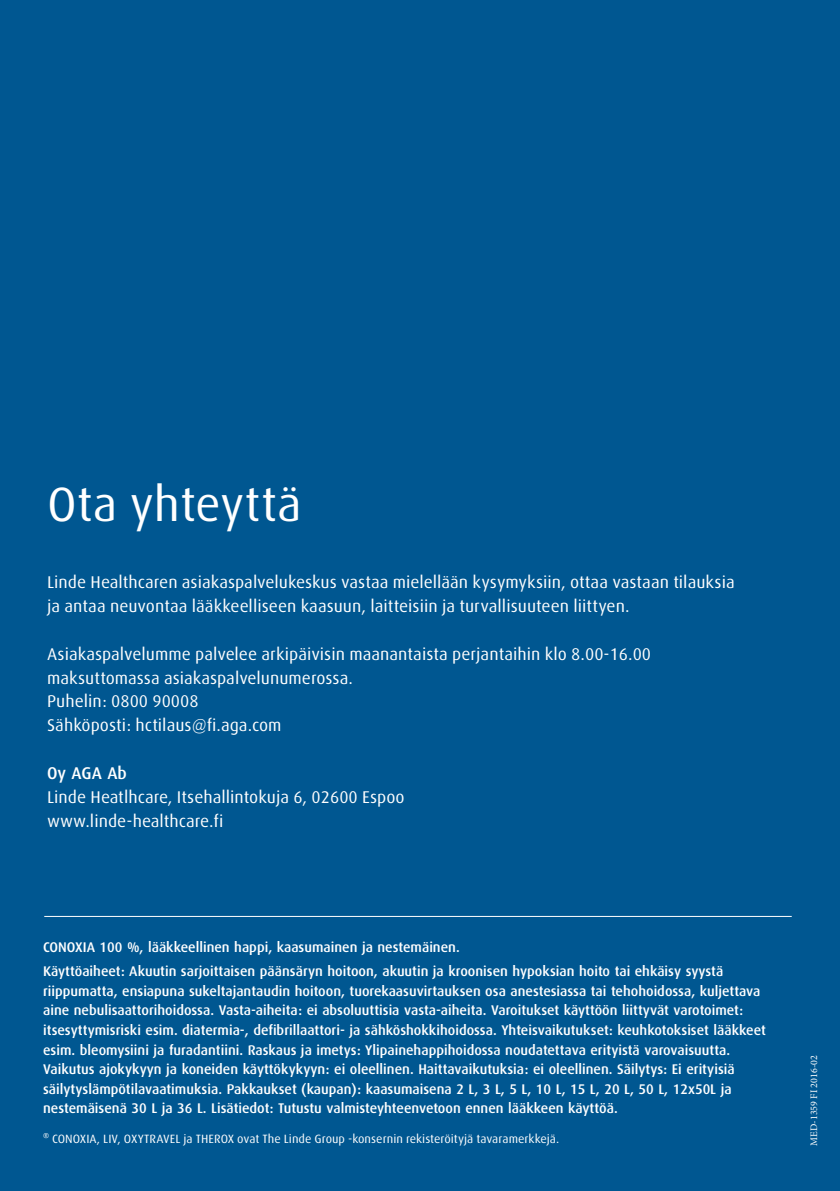
<style>
.page{position:relative;width:840px;height:1191px;background:#fff}
.page>*{position:absolute;margin:0;border:0;box-sizing:border-box;transform-origin:0 0}
.t1{font:48px "Linde Dax Global";color:#fff}
.t2{font:17px/23.8px "Linde Dax Global";color:#fff}
.t3{font:500 17px "Linde Dax Global";color:#fff}
.t4{font:500 14px/19.6px "Linde Dax Global";color:#fff}
.t5{font:12px "Linde Dax Global";color:#fff}
.t6{font:10px "Minion Pro";color:#fff}
</style>
<div class="page">
<div style="left:0;top:0;width:839px;height:1191px;background:#005791"></div>
<hr style="left:44px;top:916px;width:747px;height:1px;background:#fff">
<h1 class="t1" style="left:47px;top:477px;width:256px">Ota yhteyttä</h1>
<p class="t2" style="left:47px;top:570px;width:688px">Linde Healthcaren asiakaspalvelukeskus vastaa mielellään kysymyksiin, ottaa vastaan tilauksia ja antaa neuvontaa lääkkeelliseen kaasuun, laitteisiin ja turvallisuuteen liittyen.</p>
<p class="t2" style="left:47px;top:642px;width:605px">Asiakaspalvelumme palvelee arkipäivisin maanantaista perjantaihin klo 8.00-16.00 maksuttomassa asiakaspalvelunumerossa.<br>Puhelin: 0800 90008<br>Sähköposti: hctilaus@fi.aga.com</p>
<p class="t3" style="left:47px;top:763px;width:81px">Oy AGA Ab</p>
<p class="t2" style="left:47px;top:785px;width:359px">Linde Heatlhcare, Itsehallintokuja 6, 02600 Espoo www.linde-healthcare.fi</p>
<p class="t4" style="left:43px;top:935px;width:681px;line-height:23.8px">CONOXIA 100 %, lääkkeellinen happi, kaasumainen ja nestemäinen.<br>Käyttöaiheet: Akuutin sarjoittaisen päänsäryn hoitoon, akuutin ja kroonisen hypoksian hoito tai ehkäisy syystä</p>
<p class="t4" style="left:43px;top:981px;width:723px">riippumatta, ensiapuna sukeltajantaudin hoitoon, tuorekaasuvirtauksen osa anestesiassa tai tehohoidossa, kuljettava aine nebulisaattorihoidossa. Vasta-aiheita: ei absoluuttisia vasta‑aiheita. Varoitukset käyttöön liittyvät varotoimet: itsesyttymisriski esim. diatermia-, defibrillaattori- ja sähköshokkihoidossa. Yhteisvaikutukset: keuhkotoksiset lääkkeet esim. bleomysiini ja furadantiini. Raskaus ja imetys: Ylipainehappihoidossa noudatettava erityistä varovaisuutta.<br>Vaikutus ajokykyyn ja koneiden käyttökykyyn: ei oleellinen. Haittavaikutuksia: ei oleellinen. Säilytys: Ei erityisiä säilytyslämpötilavaatimuksia. Pakkaukset (kaupan): kaasumaisena 2 L, 3 L, 5 L, 10 L, 15 L, 20 L, 50 L, 12x50L ja nestemäisenä 30 L ja 36 L. Lisätiedot: Tutustu valmisteyhteenvetoon ennen lääkkeen käyttöä.</p>
<p class="t5" style="left:43px;top:1131px;width:517px">® CONOXIA, LIV, OXYTRAVEL ja THEROX ovat The Linde Group -konsernin rekisteröityjä tavaramerkkejä.</p>
<p class="t6" style="left:806px;top:1145px;width:92px;rotate:-90deg">MED-1359 FI 2016-02</p>
</div>
